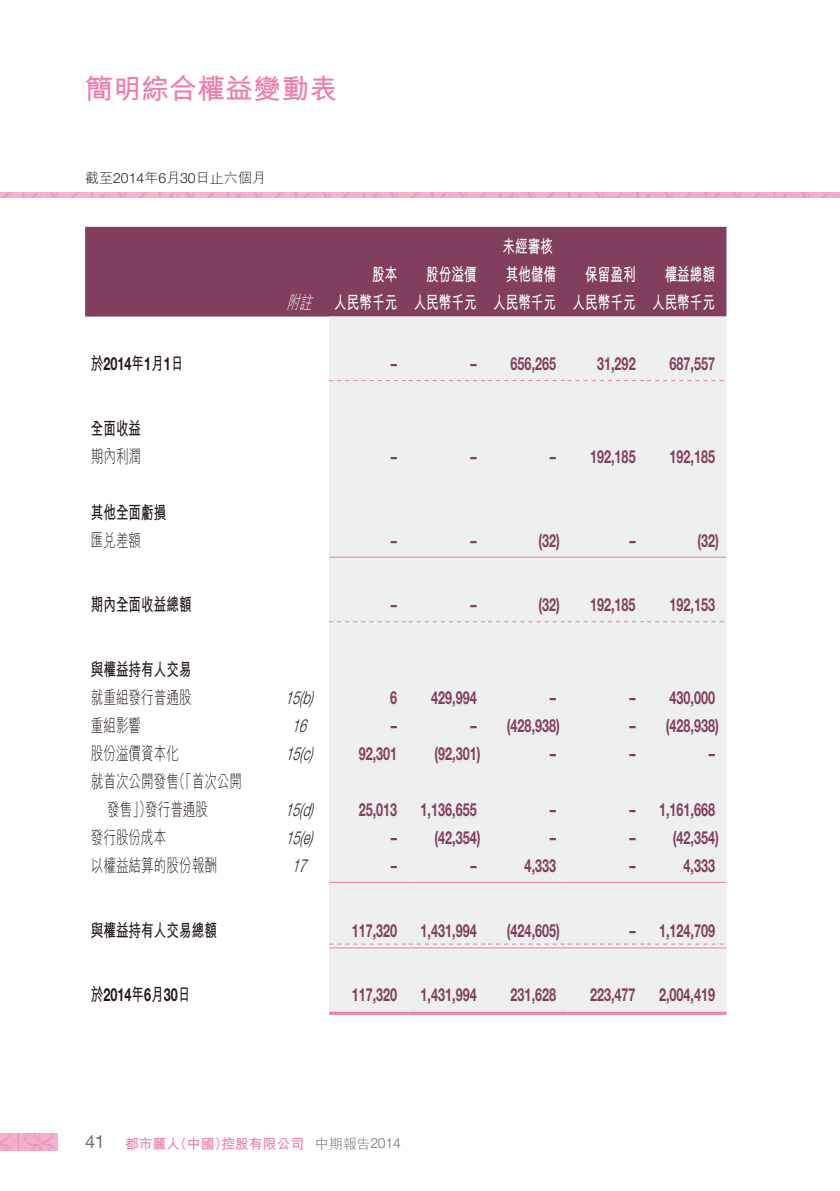
<style>
.page{position:relative;width:840px;height:1191px;background:#fff}
.page>*{position:absolute;margin:0;border:0;box-sizing:border-box;transform-origin:0 0}
.t1{font:28px "M Hei HK Bold E Ten B5 H";color:#ed7eae}
.t2{font:700 18px "Helvetica Neue LT Std";color:#813f5d;scale:.7 1}
.t3{font:18px/28px "M Hei HK Light E Ten B5 H";color:#231916;scale:.7 1}
.t4{font:18px "M Hei HK Bold E Ten B5 H";color:#fff;scale:.7 1}
.t5{font:18px "M Hei HK Bold E Ten B5 H";color:#231916;scale:.7 1}
.t6{font:italic 300 18px "Helvetica Neue LT Std";color:#231916;scale:.7 1}
.t7{font:700 18px "Helvetica Neue LT Std";color:#231916;scale:.7 1}
.t8{font:italic 18px "M Hei HK Light E Ten B5 H";color:#fff;scale:.7 1}
.t9{font:14px "M Hei HK Bold E Ten B5 H";letter-spacing:-.015em;color:#ed7eae}
.t10{font:14px "M Hei HK Light E Ten B5 H";color:#231916}
.s1{font-family:"Helvetica Neue LT Std";font-weight:300}
.s2{font-family:"M Hei HK Bold E Ten B5 H";font-weight:400}
.s3{font-family:"Helvetica Neue LT Std";font-size:18px;color:#717171}
.s4{font-family:"M Hei HK Light E Ten B5 H";color:#717171}
.s5{font-family:"Helvetica Neue LT Std";font-weight:300;color:#717171}
</style>
<div class="page">
<img style="left:0;top:1133px;width:57px;height:17px">
<img style="left:0;top:193px;width:839px;height:4px">
<div style="left:85px;top:227px;width:641px;height:89px;background:#813f5d"></div>
<div style="left:329px;top:316px;width:397px;height:695px;background:#eeefef"></div>
<svg style="left:329px;top:380px;width:394px;height:1px"></svg>
<hr style="left:329px;top:556px;width:79px;height:1px;background:#ed7eae">
<hr style="left:408px;top:556px;width:80px;height:1px;background:#ed7eae">
<hr style="left:488px;top:556px;width:79px;height:1px;background:#ed7eae">
<hr style="left:567px;top:556px;width:79px;height:1px;background:#ed7eae">
<hr style="left:646px;top:556px;width:80px;height:1px;background:#ed7eae">
<svg style="left:329px;top:621px;width:394px;height:1px"></svg>
<hr style="left:329px;top:882px;width:79px;height:1px;background:#ed7eae">
<hr style="left:408px;top:882px;width:80px;height:1px;background:#ed7eae">
<hr style="left:488px;top:882px;width:79px;height:1px;background:#ed7eae">
<hr style="left:567px;top:882px;width:79px;height:1px;background:#ed7eae">
<hr style="left:646px;top:882px;width:80px;height:1px;background:#ed7eae">
<hr style="left:329px;top:947px;width:79px;height:1px;background:#ed7eae">
<hr style="left:408px;top:947px;width:80px;height:1px;background:#ed7eae">
<hr style="left:488px;top:947px;width:79px;height:1px;background:#ed7eae">
<hr style="left:567px;top:947px;width:79px;height:1px;background:#ed7eae">
<svg style="left:329px;top:943px;width:394px;height:1px"></svg>
<hr style="left:646px;top:947px;width:80px;height:1px;background:#ed7eae">
<hr style="left:329px;top:1011px;width:79px;height:3px;background:#ed7eae">
<hr style="left:408px;top:1011px;width:80px;height:3px;background:#ed7eae">
<hr style="left:488px;top:1011px;width:79px;height:3px;background:#ed7eae">
<hr style="left:567px;top:1011px;width:79px;height:3px;background:#ed7eae">
<hr style="left:646px;top:1011px;width:80px;height:3px;background:#ed7eae">
<h1 class="t1" style="left:85px;top:78px;width:253px">簡明綜合權益變動表</h1>
<p class="t10" style="left:85px;top:172px;width:182px">截至<span class="s1">2014</span>年<span class="s1">6</span>月<span class="s1">30</span>日止六個月</p>
<p class="t4" style="left:502px;top:239px;width:74px">未經審核</p>
<p class="t4" style="left:372px;top:267px;width:38px">股本</p>
<p class="t4" style="left:426px;top:267px;width:74px">股份溢價</p>
<p class="t4" style="left:505px;top:267px;width:74px">其他儲備</p>
<p class="t4" style="left:585px;top:267px;width:74px">保留盈利</p>
<p class="t4" style="left:664px;top:267px;width:74px">權益總額</p>
<p class="t8" style="left:286px;top:295px;width:38px">附註</p>
<p class="t4" style="left:334px;top:295px;width:545px">人民幣千元 人民幣千元 人民幣千元 人民幣千元 人民幣千元</p>
<p class="t7" style="left:91px;top:357px;width:134px"><span class="s2">於</span>2014<span class="s2">年</span>1<span class="s2">月</span>1<span class="s2">日</span></p>
<p class="t2" style="left:391px;top:357px;width:11px">–</p>
<p class="t2" style="left:470px;top:357px;width:124px">– 656,265</p>
<p class="t2" style="left:596px;top:357px;width:57px">31,292</p>
<p class="t2" style="left:669px;top:357px;width:67px">687,557</p>
<p class="t5" style="left:91px;top:421px;width:74px">全面收益</p>
<p class="t3" style="left:91px;top:444px;width:74px">期內利潤</p>
<p class="t2" style="left:391px;top:450px;width:11px">–</p>
<p class="t2" style="left:470px;top:450px;width:10px">–</p>
<p class="t2" style="left:549px;top:450px;width:124px">– 192,185</p>
<p class="t2" style="left:669px;top:450px;width:67px">192,185</p>
<p class="t5" style="left:91px;top:505px;width:110px">其他全面虧損</p>
<p class="t3" style="left:91px;top:528px;width:74px">匯兌差額</p>
<p class="t2" style="left:391px;top:534px;width:11px">–</p>
<p class="t2" style="left:470px;top:534px;width:10px">–</p>
<p class="t2" style="left:538px;top:534px;width:32px">(32)</p>
<p class="t2" style="left:629px;top:534px;width:11px">–</p>
<p class="t2" style="left:697px;top:534px;width:32px">(32)</p>
<p class="t5" style="left:91px;top:598px;width:146px">期內全面收益總額</p>
<p class="t2" style="left:391px;top:598px;width:11px">–</p>
<p class="t2" style="left:470px;top:598px;width:10px">–</p>
<p class="t2" style="left:538px;top:598px;width:140px">(32) 192,185</p>
<p class="t2" style="left:669px;top:598px;width:67px">192,153</p>
<p class="t5" style="left:91px;top:662px;width:146px">與權益持有人交易</p>
<p class="t3" style="left:91px;top:685px;width:146px">就重組發行普通股</p>
<p class="t6" style="left:285px;top:691px;width:43px">15(b)</p>
<p class="t2" style="left:390px;top:691px;width:12px">6</p>
<p class="t2" style="left:431px;top:691px;width:67px">429,994</p>
<p class="t2" style="left:549px;top:691px;width:10px">–</p>
<p class="t2" style="left:629px;top:691px;width:124px">– 430,000</p>
<p class="t3" style="left:91px;top:713px;width:74px">重組影響</p>
<p class="t6" style="left:292px;top:719px;width:28px">16</p>
<p class="t2" style="left:391px;top:719px;width:11px">–</p>
<p class="t2" style="left:470px;top:719px;width:129px">– (428,938)</p>
<p class="t2" style="left:629px;top:719px;width:129px">– (428,938)</p>
<p class="t3" style="left:91px;top:741px;width:128px">股份溢價資本化</p>
<p class="t6" style="left:285px;top:747px;width:42px">15(c)</p>
<p class="t2" style="left:358px;top:747px;width:57px">92,301</p>
<p class="t2" style="left:434px;top:747px;width:67px">(92,301)</p>
<p class="t2" style="left:549px;top:747px;width:10px">–</p>
<p class="t2" style="left:629px;top:747px;width:11px">–</p>
<p class="t2" style="left:708px;top:747px;width:10px">–</p>
<p class="t3" style="left:107px;top:769px;width:194px;text-indent:-16px">就首次公開發售（「首次公開發售」）發行普通股</p>
<p class="t6" style="left:285px;top:803px;width:43px">15(d)</p>
<p class="t2" style="left:358px;top:803px;width:57px">25,013</p>
<p class="t2" style="left:420px;top:803px;width:82px">1,136,655</p>
<p class="t2" style="left:549px;top:803px;width:11px">–</p>
<p class="t2" style="left:629px;top:803px;width:124px">– 1,161,668</p>
<p class="t3" style="left:91px;top:825px;width:110px">發行股份成本</p>
<p class="t6" style="left:285px;top:831px;width:42px">15(e)</p>
<p class="t2" style="left:391px;top:831px;width:129px">– (42,354)</p>
<p class="t2" style="left:549px;top:831px;width:10px">–</p>
<p class="t2" style="left:629px;top:831px;width:129px">– (42,354)</p>
<p class="t3" style="left:91px;top:853px;width:182px">以權益結算的股份報酬</p>
<p class="t6" style="left:292px;top:859px;width:28px">17</p>
<p class="t2" style="left:391px;top:859px;width:11px">–</p>
<p class="t2" style="left:470px;top:859px;width:10px">–</p>
<p class="t2" style="left:524px;top:859px;width:47px">4,333</p>
<p class="t2" style="left:629px;top:859px;width:11px">–</p>
<p class="t2" style="left:683px;top:859px;width:47px">4,333</p>
<p class="t5" style="left:91px;top:923px;width:182px">與權益持有人交易總額</p>
<p class="t2" style="left:351px;top:923px;width:67px">117,320</p>
<p class="t2" style="left:420px;top:923px;width:82px">1,431,994</p>
<p class="t2" style="left:506px;top:923px;width:77px">(424,605)</p>
<p class="t2" style="left:629px;top:923px;width:124px">– 1,124,709</p>
<p class="t7" style="left:91px;top:988px;width:144px"><span class="s2">於</span>2014<span class="s2">年</span>6<span class="s2">月</span>30<span class="s2">日</span></p>
<p class="t2" style="left:351px;top:988px;width:67px">117,320</p>
<p class="t2" style="left:420px;top:988px;width:82px">1,431,994</p>
<p class="t2" style="left:510px;top:988px;width:67px">231,628</p>
<p class="t2" style="left:589px;top:988px;width:67px">223,477</p>
<p class="t2" style="left:658px;top:988px;width:82px">2,004,419</p>
<p class="t9" style="left:85px;top:1138px;width:317px"><span class="s3">41</span> 都市麗人（中國）控股有限公司 <span class="s4">中期報告</span><span class="s5">2014</span></p>
</div>
